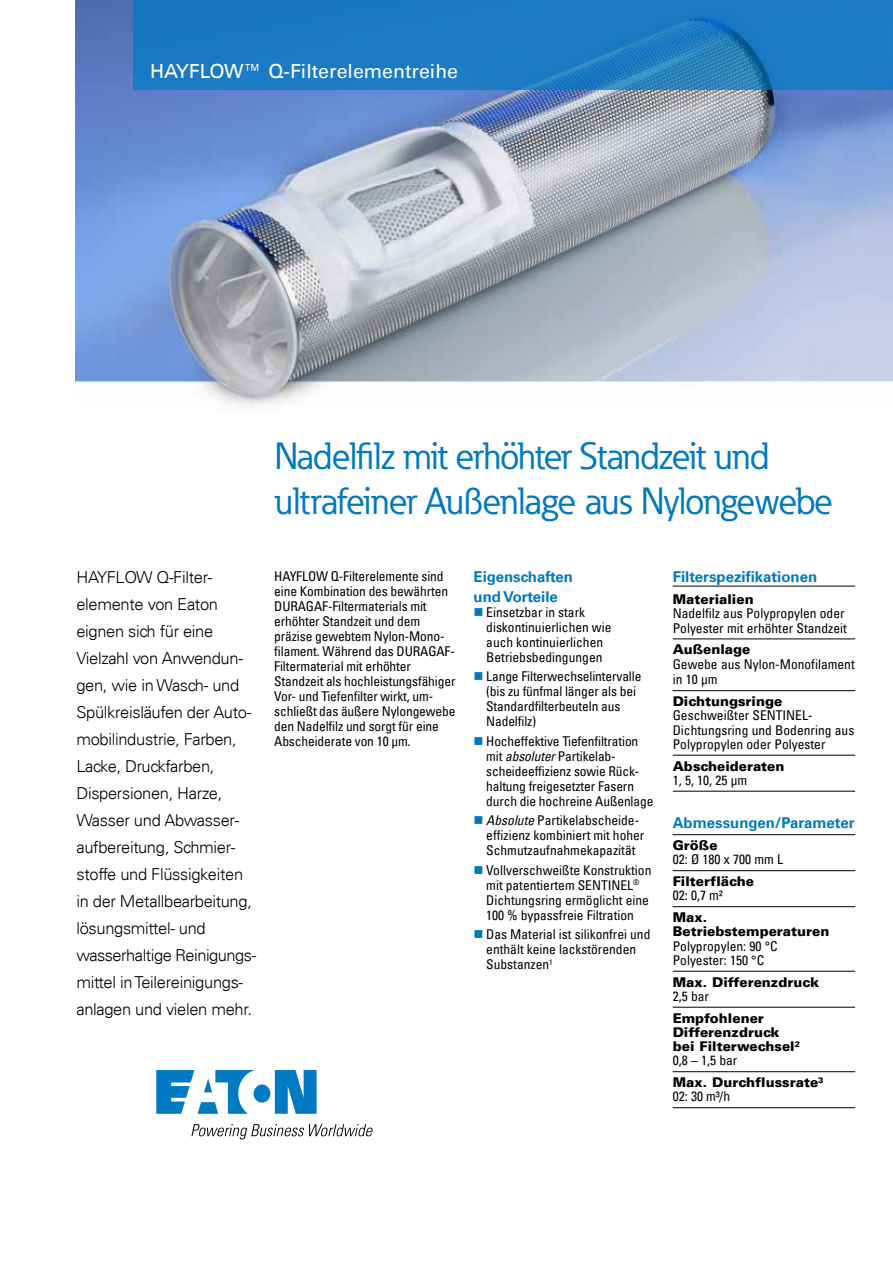
<style>
.page{position:relative;width:893px;height:1263px;background:#fff}
.page>*{position:absolute;margin:0;border:0;box-sizing:border-box;transform-origin:0 0}
.t1{font:37.5px/45px "Eaton";letter-spacing:-.02em;color:#0079c1}
.t2{font:19.5px "Univers LT";color:#fff}
.t3{font:300 16.5px/27px "Univers LT";letter-spacing:-.02em;color:#000}
.t4{font:700 15px/19.5px "Univers LT";color:#0079c1}
.t5{font:condensed 13.5px/15px "Univers LT";color:#000}
.t6{font:900 13.5px/14.2px "Univers LT";color:#000}
.s1{font-style:italic}
.s2{font-weight:400;font-stretch:condensed}
</style>
<div class="page">
<svg style="left:156px;top:1070px;width:161px;height:44px"></svg>
<svg style="left:191px;top:1124px;width:182px;height:15px"></svg>
<img style="left:75px;top:0;width:818px;height:405px">
<svg style="left:133px;top:0;width:760px;height:90px;fill:#1b7ac3"></svg>
<hr style="left:673px;top:586px;width:182px;height:1px;background:#000">
<hr style="left:673px;top:638px;width:182px;height:1px;background:#000">
<hr style="left:673px;top:690px;width:182px;height:1px;background:#000">
<hr style="left:673px;top:755px;width:182px;height:1px;background:#000">
<hr style="left:673px;top:791px;width:182px;height:1px;background:#000">
<hr style="left:673px;top:834px;width:182px;height:1px;background:#000">
<hr style="left:673px;top:870px;width:182px;height:1px;background:#000">
<hr style="left:673px;top:906px;width:182px;height:1px;background:#000">
<hr style="left:673px;top:971px;width:182px;height:1px;background:#000">
<hr style="left:673px;top:1007px;width:182px;height:1px;background:#000">
<hr style="left:673px;top:1071px;width:182px;height:1px;background:#000">
<hr style="left:673px;top:1107px;width:182px;height:1px;background:#000">
<h2 class="t2" style="left:150px;top:60px;width:310px">HAYFLOW™ Q-Filterelementreihe</h2>
<h1 class="t1" style="left:274px;top:434px;width:560px">Nadelfilz mit erhöhter Standzeit und ultrafeiner Außenlage aus Nylongewebe</h1>
<p class="t3" style="left:76px;top:564px;width:181px">HAYFLOW Q-Filter&shy;elemente von Eaton eignen sich für eine<br>Vielzahl von Anwendun&shy;gen, wie in Wasch- und<br>Spülkreisläufen der Auto&shy;mobilindustrie, Farben,<br>Lacke, Druckfarben,<br>Dispersionen, Harze,<br>Wasser und Abwasser&shy;aufbereitung, Schmier&shy;stoffe und Flüssigkeiten in der Metallbearbeitung, lösungsmittel- und wasserhaltige Reinigungs&shy;mittel in Teilereinigungs&shy;anlagen und vielen mehr.</p>
<p class="t5" style="left:274px;top:569px;width:183px">HAYFLOW Q-Filterelemente sind eine Kombination des bewährten<br>DURAGAF-Filtermaterials mit erhöhter Standzeit und dem präzise gewebtem Nylon-Mono&shy;filament. Während das DURAGAF-<br>Filtermaterial mit erhöhter<br>Standzeit als hochleistungsfähiger<br>Vor- und Tiefenfilter wirkt, um&shy;schließt das äußere Nylongewebe den Nadelfilz und sorgt für eine<br>Abscheiderate von 10 µm.</p>
<p class="t4" style="left:473px;top:567px;width:101px">Eigenschaften und Vorteile</p>
<p class="t5" style="left:486px;top:604px;width:127px">Einsetzbar in stark diskontinuierlichen wie auch kontinuierlichen<br>Betriebsbedingungen</p>
<p class="t5" style="left:486px;top:669px;width:157px">Lange Filterwechselintervalle (bis zu fünfmal länger als bei<br>Standardfilterbeuteln aus<br>Nadelfilz)</p>
<p class="t5" style="left:486px;top:733px;width:169px">Hocheffektive Tiefenfiltration mit <span class="s1">absoluter</span> Partikelab&shy;scheideeffizienz sowie Rück&shy;haltung freigesetzter Fasern durch die hochreine Außenlage</p>
<p class="t5" style="left:486px;top:813px;width:160px"><span class="s1">Absolute</span> Partikelabscheide&shy;effizienz kombiniert mit hoher<br>Schmutzaufnahmekapazität</p>
<p class="t5" style="left:486px;top:862px;width:167px">Vollverschweißte Konstruktion mit patentiertem SENTINEL<sup>®<br></sup>Dichtungsring ermöglicht eine<br>100 % bypassfreie Filtration</p>
<p class="t5" style="left:486px;top:927px;width:166px">Das Material ist silikonfrei und enthält keine lackstörenden<br>Substanzen<sup>1</sup></p>
<p class="t4" style="left:673px;top:567px;width:146px">Filterspezifikationen</p>
<p class="t6" style="left:673px;top:592px;width:82px">Materialien</p>
<p class="t5" style="left:673px;top:606px;width:176px;line-height:14.2px">Nadelfilz aus Polypropylen oder<br>Polyester mit erhöhter Standzeit</p>
<p class="t6" style="left:673px;top:642px;width:79px">Außenlage</p>
<p class="t5" style="left:673px;top:657px;width:184px">Gewebe aus Nylon-Monofilament in 10 μm</p>
<p class="t6" style="left:673px;top:694px;width:111px">Dichtungsringe</p>
<p class="t5" style="left:673px;top:708px;width:183px;line-height:14.2px">Geschweißter SENTINEL-<br>Dichtungsring und Bodenring aus<br>Polypropylen oder Polyester</p>
<p class="t6" style="left:673px;top:758px;width:113px">Abscheideraten</p>
<p class="t5" style="left:673px;top:772px;width:76px">1, 5, 10, 25 µm</p>
<p class="t4" style="left:673px;top:813px;width:183px">Abmessungen/Parameter</p>
<p class="t6" style="left:673px;top:838px;width:46px">Größe</p>
<p class="t5" style="left:673px;top:852px;width:112px">02: Ø 180 x 700 mm L</p>
<p class="t6" style="left:673px;top:874px;width:83px">Filterfläche</p>
<p class="t5" style="left:673px;top:888px;width:51px">02: 0,7 m²</p>
<p class="t6" style="left:673px;top:910px;width:158px">Max.<br>Betriebstemperaturen</p>
<p class="t5" style="left:673px;top:938px;width:106px;line-height:14.2px">Polypropylen: 90 °C<br>Polyester: 150 °C</p>
<p class="t6" style="left:673px;top:974px;width:148px">Max. Differenzdruck</p>
<p class="t5" style="left:673px;top:988px;width:38px">2,5 bar</p>
<p class="t6" style="left:673px;top:1010px;width:129px">Empfohlener<br>Differenzdruck bei Filterwechsel<sup>2<br></sup><span class="s2">0,8 – 1,5 bar</span></p>
<p class="t6" style="left:673px;top:1075px;width:152px">Max. Durchflussrate<sup>3<br></sup><span class="s2">02: 30 m³/h</span></p>
</div>
